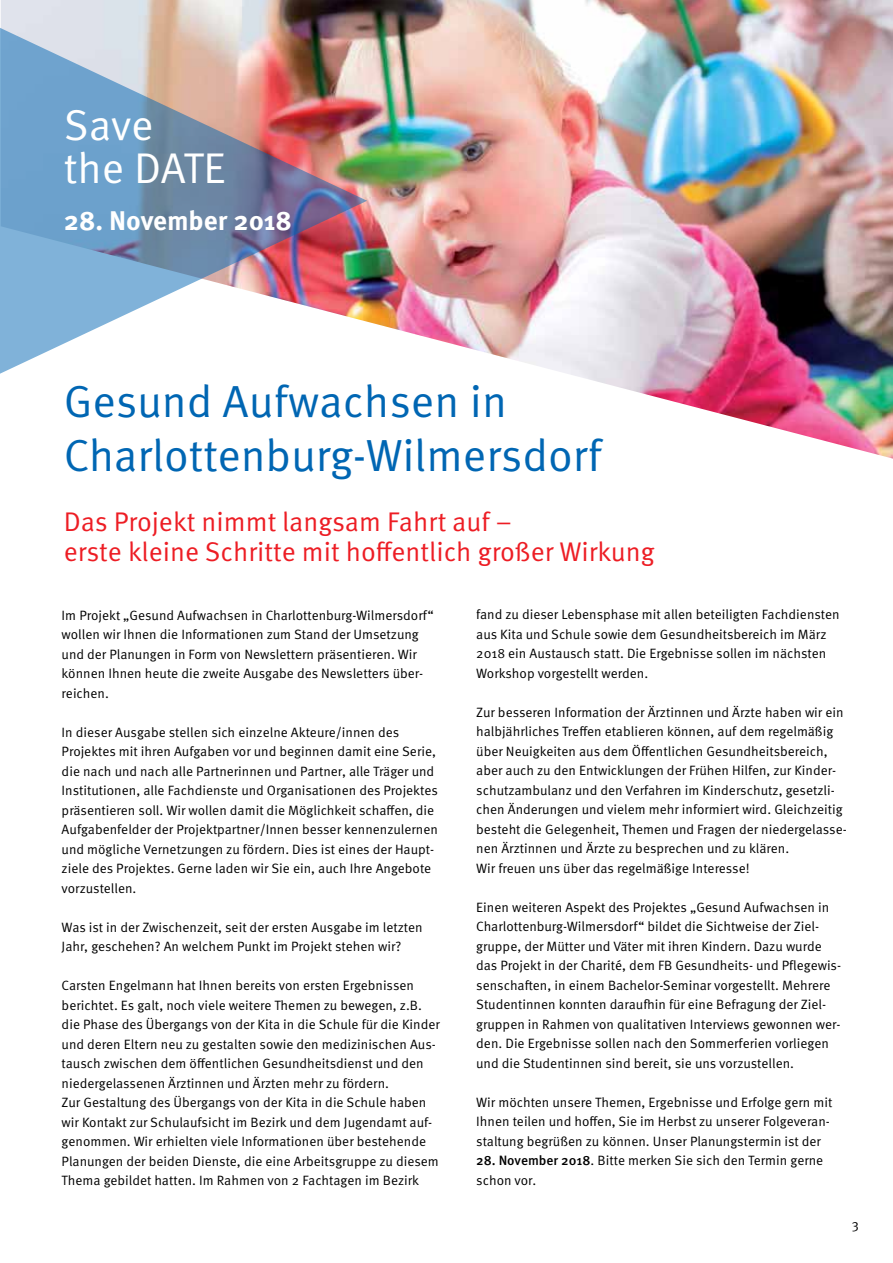
<style>
.page{position:relative;width:893px;height:1263px;background:#fff}
.page>*{position:absolute;margin:0;border:0;box-sizing:border-box;transform-origin:0 0}
.t1{font:45px/54px "Meta OT Norm";color:#0066b3}
.t2{font:42.9px/42.9px "Meta OT Norm";letter-spacing:-.01em;color:#fff}
.t3{font:27px/30px "Meta OT Norm";color:#ed1d24}
.t4{font:700 27px "Meta OT";color:#fff}
.t5{font:13.5px/19.5px "Meta OT Norm";color:#000}
.s1{font-family:"Meta OT";font-weight:500}
</style>
<div class="page">
<img style="left:1px;top:0;width:892px;height:459px">
<img style="left:0;top:28px;width:367px;height:346px">
<h2 class="t2" style="left:64px;top:105px;width:163px">Save<br>the DATE</h2>
<h3 class="t4" style="left:64px;top:204px;width:230px">28. November 2018</h3>
<h1 class="t1" style="left:64px;top:375px;width:539px">Gesund Aufwachsen in<br>Charlottenburg-Wilmersdorf</h1>
<h3 class="t3" style="left:64px;top:507px;width:592px">Das Projekt nimmt langsam Fahrt auf –<br>erste kleine Schritte mit hoffentlich großer Wirkung</h3>
<p class="t5" style="left:62px;top:605px;width:374px">Im Projekt „Gesund Aufwachsen in Charlottenburg-Wilmersdorf“ wollen wir Ihnen die Informationen zum Stand der Umsetzung und der Planungen in Form von N ewslettern präsentieren. Wir können Ihnen heute die zweite Ausgabe des Newsletters über&shy;reichen.</p>
<p class="t5" style="left:62px;top:722px;width:378px">In dieser Ausgabe stellen sich einzelne Akteure/innen des Projektes mit ihren Aufgaben vor und beginnen damit eine Serie, die nach und nach alle Partnerinnen und Partner, alle Träger und Institutionen, alle Fachdienste und Organisationen des Projektes präsentieren soll. Wir wollen damit die Möglichkeit schaffen, die Aufgabenfelder der Projektpartner/Innen besser kennenzulernen und mögliche Vernetzungen zu fördern. Dies ist eines der Haupt&shy;ziele des Projektes. Gerne laden wir Sie ein, auch Ihre Angebote vorzustellen.</p>
<p class="t5" style="left:62px;top:917px;width:363px">Was ist in der Zwischenzeit, seit der ersten Ausgabe im letzten<br>Jahr, geschehen? An welchem Punkt im Projekt stehen wir?</p>
<p class="t5" style="left:62px;top:976px;width:380px">Carsten Engelmann hat Ihnen bereits von ersten Ergebnissen berichtet. Es galt, noch viele weitere Themen zu bewegen, z.B. die Phase des Übergangs von der Kita in die Schule für die Kinder und deren Eltern neu zu gestalten sowie den medizinischen Aus&shy;tausch zwischen dem öffentlichen Gesundheitsdienst und den niedergelassenen Ärztinnen und Ärzten mehr zu fördern.<br>Zur Gestaltung des Übergangs von der Kita in die Schule haben wir Kontakt zur Schulaufsicht im Bezirk und dem Jugendamt auf&shy;genommen. Wir erhielten viele Informationen über bestehende Planungen der beiden Dienste, die eine Arbeitsgruppe zu diesem Thema gebildet hatten. Im Rahmen von 2 Fachtagen im Bezirk</p>
<p class="t5" style="left:476px;top:605px;width:365px">fand zu dieser Lebensphase mit allen beteiligten Fachdiensten aus Kita und Schule sowie dem Gesundheitsbereich im März 2018 ein Austausch statt. Die Ergebnisse sollen im nächsten Workshop vorgestellt werden.</p>
<p class="t5" style="left:476px;top:703px;width:372px">Zur besseren Information der Ärztinnen und Ärzte haben wir ein halbjährliches Treffen etablieren können, auf dem regelmäßig über Neuigkeiten aus dem Öffentlichen Gesundheitsbereich, aber auch zu den Entwicklungen der Frühen H ilfen, zur Kinder&shy;schutzambulanz und den Verfahren im Kinderschutz, gesetzli&shy;chen Änderungen und vielem mehr informiert wird. Gleichzeitig besteht die Gelegenheit, Themen und Fragen der niedergelasse&shy;nen Ärztinnen und Ärzte zu besprechen und zu klären.<br>Wir freuen uns über das regelmäßige Interesse!</p>
<p class="t5" style="left:476px;top:898px;width:366px">Einen weiteren Aspekt des Projektes „Gesund Aufwachsen in Charlottenburg-Wilmersdorf“ bildet die Sichtweise der Ziel&shy;gruppe, der Mütter und Väter mit ihren Kindern. Dazu wurde das Projekt in der Charité, dem FB Gesundheits- und Pflegewis&shy;senschaften, in einem Bachelor-Seminar vorgestellt. Mehrere Studentinnen konnten daraufhin für eine Befragung der Ziel&shy;gruppen in Rahmen von qualitativen Interviews gewonnen wer&shy;den. Die Ergebnisse sollen nach den Sommerferien vorliegen und die Studentinnen sind bereit, sie uns vorzustellen.</p>
<p class="t5" style="left:476px;top:1093px;width:358px">Wir möchten unsere Themen, Ergebnisse und Erfolge gern mit<br>Ihnen teilen und hoffen, Sie im Herbst zu unserer Folgeveran&shy;staltung begrüßen zu können. Unser Planungstermin ist der</p>
<p class="t5" style="left:476px;top:1151px;width:349px"><span class="s1">28. November 2018</span>. Bitte merken Sie sich den Termin gerne schon vor.</p>
<p class="t5" style="left:852px;top:1215px;width:9px">3</p>
</div>
